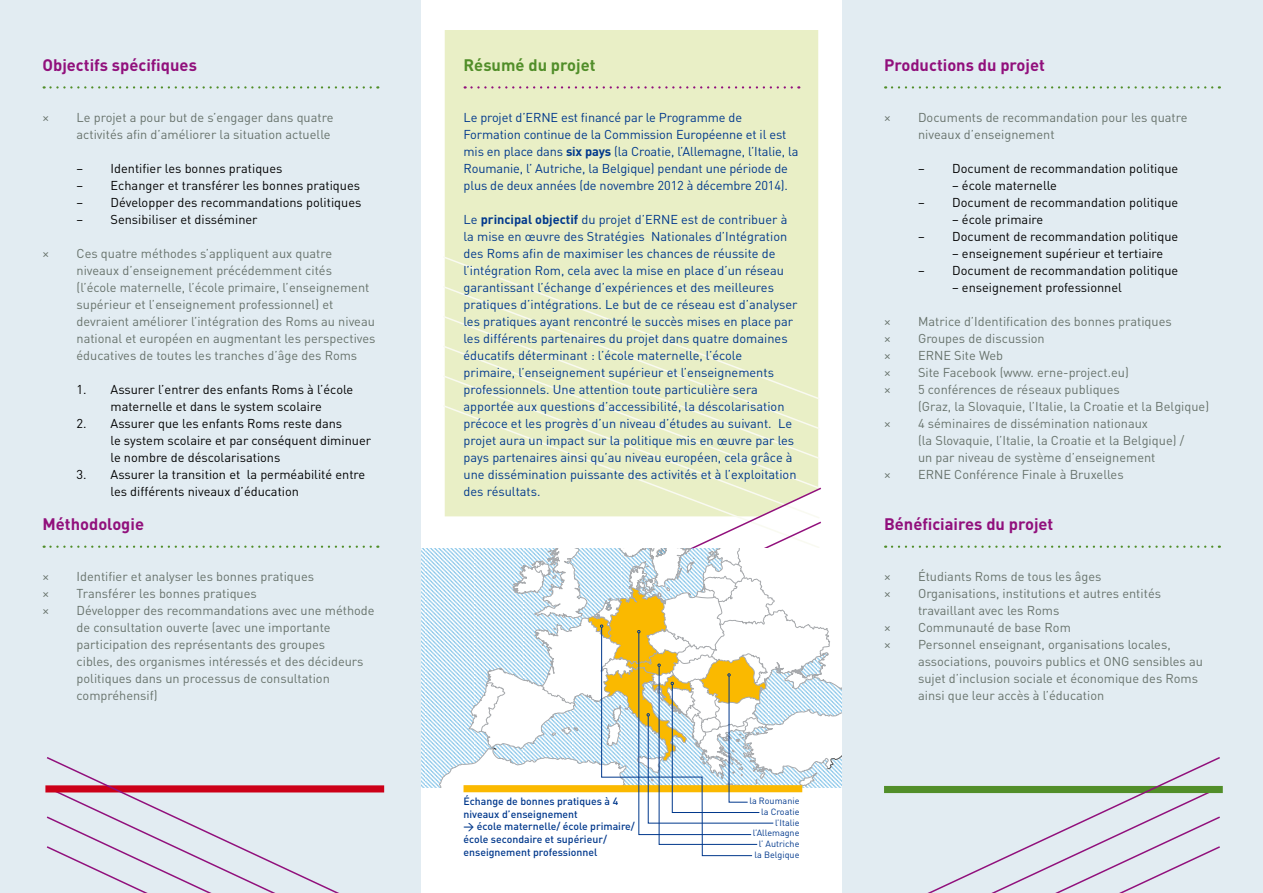
<style>
.page{position:relative;width:1263px;height:893px;background:#fff}
.page>*{position:absolute;margin:0;border:0;box-sizing:border-box;transform-origin:0 0}
.t1{font:700 16.5px "DIN";color:#91107c}
.t2{font:700 16.5px "DIN";color:#518e29}
.t3{font:12.75px/17px "DIN";color:#67726b}
.t4{font:12.75px/17px "DIN";color:#00388c}
.t5{font:12.75px/17px "DIN";color:#000}
.t6{font:500 10.5px/12.6px "DIN";color:#00388c}
.t7{font:9px/10.8px "DIN";color:#00388c;text-align:right}
.s1{font-weight:700}
</style>
<div class="page">
<div style="left:445px;top:30px;width:373px;height:225px;background:#e9efc6"></div>
<div style="left:444px;top:255px;width:375px;height:30px;background:#e9efc6"></div>
<div style="left:444px;top:285px;width:375px;height:30px;background:#e9efc6"></div>
<div style="left:444px;top:315px;width:375px;height:29px;background:#e9efc6"></div>
<div style="left:443px;top:344px;width:376px;height:30px;background:#e9efc6"></div>
<svg style="left:444px;top:374px;width:375px;height:30px"></svg>
<div style="left:444px;top:404px;width:375px;height:82px;background:#e9efc6"></div>
<div style="left:0;top:0;width:421px;height:893px;background:#e2ecf2"></div>
<div style="left:842px;top:0;width:421px;height:893px;background:#e2ecf2"></div>
<svg style="left:44px;top:86px;width:334px;height:3px"></svg>
<svg style="left:44px;top:546px;width:334px;height:2px"></svg>
<div style="left:45px;top:785px;width:339px;height:7px;background:#cc0018"></div>
<svg style="left:465px;top:86px;width:334px;height:3px"></svg>
<svg style="left:892px;top:86px;width:328px;height:3px"></svg>
<svg style="left:892px;top:546px;width:328px;height:2px"></svg>
<div style="left:884px;top:786px;width:339px;height:7px;background:#518e29"></div>
<svg style="left:913px;top:757px;width:309px;height:136px"></svg>
<svg style="left:45px;top:757px;width:309px;height:136px"></svg>
<svg style="left:427px;top:486px;width:415px;height:370px"></svg>
<p class="t1" style="left:43px;top:54px;width:156px">Objectifs spécifiques</p>
<p class="t3" style="left:43px;top:109px;width:8px">×</p>
<p class="t3" style="left:77px;top:109px;width:258px">Le projet a pour but de s’engager dans quatre activités afin d’améliorer la situation actuelle</p>
<p class="t5" style="left:77px;top:160px;width:8px">−</p>
<p class="t5" style="left:111px;top:160px;width:173px">Identifier les bonnes pratiques</p>
<p class="t5" style="left:77px;top:177px;width:8px">−</p>
<p class="t5" style="left:111px;top:177px;width:251px">Echanger et transférer les bonnes pratiques</p>
<p class="t5" style="left:77px;top:194px;width:8px">−</p>
<p class="t5" style="left:111px;top:194px;width:252px">Développer des recommandations politiques</p>
<p class="t5" style="left:77px;top:211px;width:8px">−</p>
<p class="t5" style="left:111px;top:211px;width:149px">Sensibiliser et disséminer</p>
<p class="t3" style="left:43px;top:245px;width:8px">×</p>
<p class="t3" style="left:77px;top:245px;width:301px">Ces quatre méthodes s’appliquent aux quatre niveaux d’enseignement précédemment cités<br>(l’école maternelle, l’école primaire, l’enseignement supérieur et l’enseignement professionnel) et devraient améliorer l’intégration des Roms au niveau national et européen en augmentant les perspectives éducatives de toutes les tranches d’âge des Roms</p>
<p class="t5" style="left:77px;top:381px;width:278px;text-align:center">1. Assurer l’entrer des enfants Roms à l’école maternelle et dans le system scolaire</p>
<p class="t5" style="left:111px;top:415px;width:262px;text-indent:-34px">2. Assurer que les enfants Roms reste dans<br>le system scolaire et par conséquent diminuer le nombre de déscolarisations</p>
<p class="t5" style="left:111px;top:466px;width:256px;text-indent:-34px">3. Assurer la transition et la perméabilité entre les différents niveaux d’éducation</p>
<p class="t1" style="left:43px;top:513px;width:103px">Méthodologie</p>
<p class="t3" style="left:43px;top:568px;width:8px">×</p>
<p class="t3" style="left:77px;top:568px;width:239px">Identifier et analyser les bonnes pratiques</p>
<p class="t3" style="left:43px;top:585px;width:8px">×</p>
<p class="t3" style="left:77px;top:585px;width:182px">Transférer les bonnes pratiques</p>
<p class="t3" style="left:43px;top:602px;width:8px">×</p>
<p class="t3" style="left:77px;top:602px;width:300px">Développer des recommandations avec une méthode de consultation ouverte (avec une importante participation des représentants des groupes<br>cibles, des organismes intéressés et des décideurs politiques dans un processus de consultation compréhensif)</p>
<p class="t2" style="left:463px;top:54px;width:133px">Résumé du projet</p>
<p class="t4" style="left:463px;top:109px;width:336px">Le projet d’ERNE est financé par le Programme de Formation continue de la Commission Européenne et il est mis en place dans <span class="s1">six pays</span> (la Croatie, l’Allemagne, l’Italie, la Roumanie, l’ Autriche, la Belgique) pendant une période de plus de deux années (de novembre 2012 à décembre 2014).</p>
<p class="t4" style="left:463px;top:211px;width:335px">Le <span class="s1">principal objectif</span> du projet d’ERNE est de contribuer à la mise en œuvre des Stratégies Nationales d’Intégration des Roms afin de maximiser les chances de réussite de l’intégration Rom, cela avec la mise en place d’un réseau garantissant l’échange d’expériences et des meilleures pratiques d’intégrations. Le but de ce réseau est d’analyser les pratiques ayant rencontré le succès mises en place par les différents partenaires du projet dans quatre domaines éducatifs déterminant : l’école maternelle, l’école<br>primaire, l’enseignement supérieur et l’enseignements professionnels. Une attention toute particulière sera apportée aux questions d’accessibilité, la déscolarisation précoce et les progrès d’un niveau d’études au suivant. Le projet aura un impact sur la politique mis en œuvre par les pays partenaires ainsi qu’au niveau européen, cela grâce à une dissémination puissante des activités et à l’exploitation des résultats.</p>
<p class="t6" style="left:463px;top:795px;width:173px">Échange de bonnes pratiques à 4 niveaux d’enseignement<br>&gt; école maternelle/ école primaire/ école secondaire et supérieur/ enseignement professionnel</p>
<p class="t7" style="left:749px;top:795px;width:52px">la Roumanie la Croatie l’Italie l’Allemagne l’ Autriche la Belgique</p>
<p class="t1" style="left:884px;top:54px;width:162px">Productions du projet</p>
<p class="t3" style="left:884px;top:109px;width:8px">×</p>
<p class="t3" style="left:918px;top:109px;width:271px">Documents de recommandation pour les quatre niveaux d’enseignement</p>
<p class="t5" style="left:918px;top:160px;width:8px">−</p>
<p class="t5" style="left:952px;top:160px;width:228px">Document de recommandation politique</p>
<p class="t5" style="left:952px;top:177px;width:106px">– école maternelle</p>
<p class="t5" style="left:918px;top:194px;width:8px">−</p>
<p class="t5" style="left:952px;top:194px;width:228px">Document de recommandation politique</p>
<p class="t5" style="left:952px;top:211px;width:93px">– école primaire</p>
<p class="t5" style="left:918px;top:228px;width:8px">−</p>
<p class="t5" style="left:952px;top:228px;width:228px">Document de recommandation politique</p>
<p class="t5" style="left:952px;top:245px;width:213px">– enseignement supérieur et tertiaire</p>
<p class="t5" style="left:918px;top:262px;width:8px">−</p>
<p class="t5" style="left:952px;top:262px;width:228px">Document de recommandation politique</p>
<p class="t5" style="left:952px;top:279px;width:171px">– enseignement professionnel</p>
<p class="t3" style="left:884px;top:313px;width:8px">×</p>
<p class="t3" style="left:918px;top:313px;width:255px">Matrice d’Identification des bonnes pratiques</p>
<p class="t3" style="left:884px;top:330px;width:8px">×</p>
<p class="t3" style="left:918px;top:330px;width:128px">Groupes de discussion</p>
<p class="t3" style="left:884px;top:347px;width:8px">×</p>
<p class="t3" style="left:918px;top:347px;width:87px">ERNE Site Web</p>
<p class="t3" style="left:884px;top:364px;width:8px">×</p>
<p class="t3" style="left:918px;top:364px;width:212px">Site Facebook (www. erne-project.eu)</p>
<p class="t3" style="left:884px;top:381px;width:8px">×</p>
<p class="t3" style="left:918px;top:381px;width:293px">5 conférences de réseaux publiques<br>(Graz, la Slovaquie, l’Italie, la Croatie et la Belgique)</p>
<p class="t3" style="left:884px;top:415px;width:8px">×</p>
<p class="t3" style="left:918px;top:415px;width:268px">4 séminaires de dissémination nationaux<br>(la Slovaquie, l’Italie, la Croatie et la Belgique) / un par niveau de système d’enseignement</p>
<p class="t3" style="left:884px;top:466px;width:8px">×</p>
<p class="t3" style="left:918px;top:466px;width:207px">ERNE Conférence Finale à Bruxelles</p>
<p class="t1" style="left:884px;top:513px;width:171px">Bénéficiaires du projet</p>
<p class="t3" style="left:884px;top:568px;width:8px">×</p>
<p class="t3" style="left:918px;top:568px;width:185px">Étudiants Roms de tous les âges</p>
<p class="t3" style="left:884px;top:585px;width:8px">×</p>
<p class="t3" style="left:918px;top:585px;width:245px">Organisations, institutions et autres entités travaillant avec les Roms</p>
<p class="t3" style="left:884px;top:619px;width:8px">×</p>
<p class="t3" style="left:918px;top:619px;width:154px">Communauté de base Rom</p>
<p class="t3" style="left:884px;top:636px;width:8px">×</p>
<p class="t3" style="left:918px;top:636px;width:286px">Personnel enseignant, organisations locales, associations, pouvoirs publics et ONG sensibles au sujet d’inclusion sociale et économique des Roms ainsi que leur accès à l’éducation</p>
</div>
